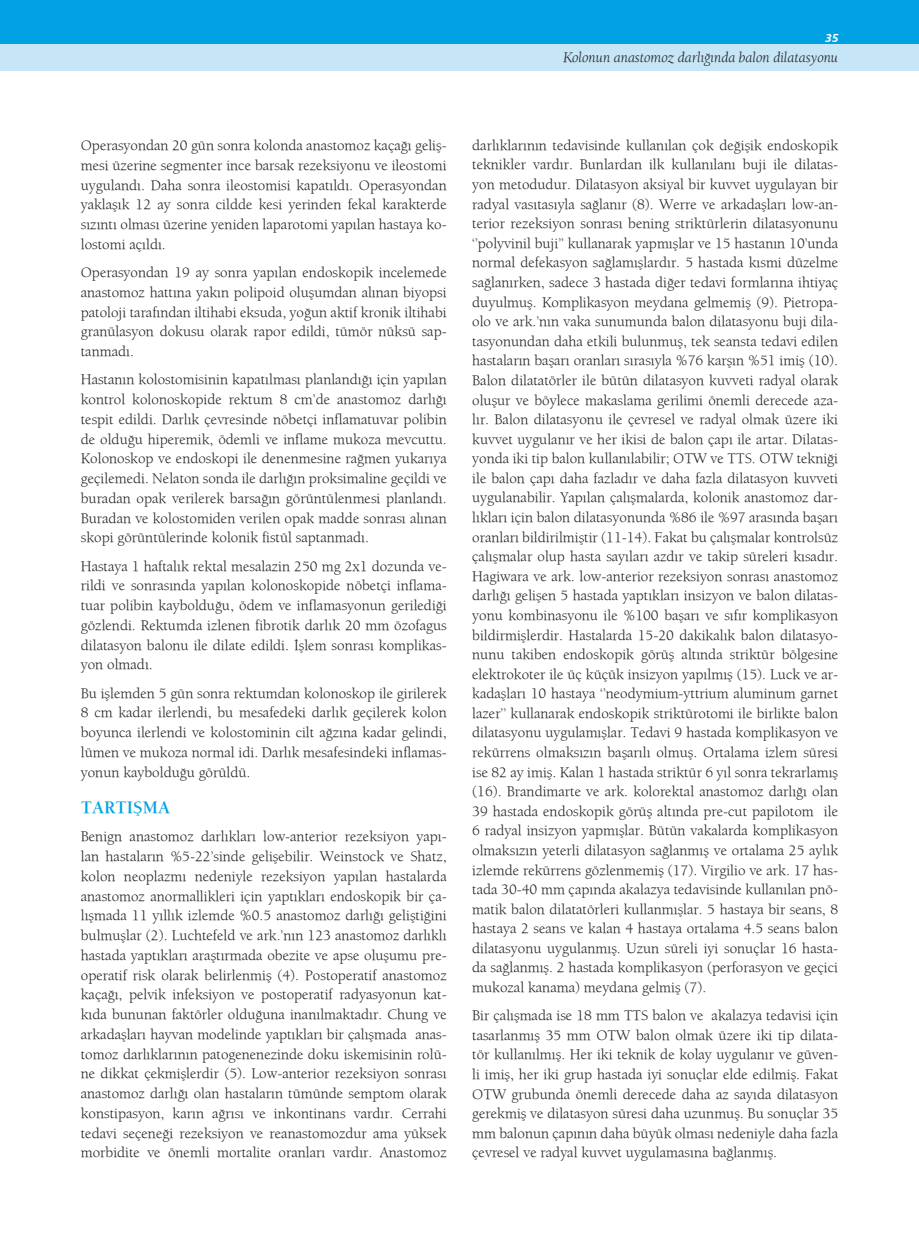
<style>
.page{position:relative;width:919px;height:1238px;background:#fff}
.page>*{position:absolute;margin:0;border:0;box-sizing:border-box;transform-origin:0 0}
.t1{font:700 18px "Berkeley";color:#00a1e3}
.t2{font:300 15px/19.6px "Berkeley";color:#231f20;text-align:justify}
.t3{font:italic 300 15px "Berkeley";color:#231f20}
.t4{font:italic 700 12px "Fruga Sans";color:#fff}
</style>
<div class="page">
<div style="left:0;top:0;width:918px;height:45px;background:#00a1e3"></div>
<div style="left:0;top:44px;width:918px;height:27px;background:#c6e6f8"></div>
<p class="t4" style="left:825px;top:31px;width:14px">35</p>
<p class="t3" style="left:563px;top:49px;width:276px">Kolonun anastomoz darlığında balon dilatasyonu</p>
<p class="t2" style="left:81px;top:135px;width:367px">Operasyondan 20 gün sonra kolonda anastomoz kaçağı geliş&shy;mesi üzerine segmenter ince barsak rezeksiyonu ve ileostomi uygulandı. Daha sonra ileostomisi kapatıldı. Operasyondan yaklaşık 12 ay sonra cildde kesi yerinden fekal karakterde sızıntı olması üzerine yeniden laparotomi yapılan hastaya ko&shy;lostomi açıldı.</p>
<p class="t2" style="left:81px;top:262px;width:367px">Operasyondan 19 ay sonra yapılan endoskopik incelemede anastomoz hattına yakın polipoid oluşumdan alınan biyopsi patoloji tarafından iltihabi eksuda, yoğun aktif kronik iltihabi granülasyon dokusu olarak rapor edildi, tümör nüksü sap&shy;tanmadı.</p>
<p class="t2" style="left:81px;top:369px;width:367px">Hastanın kolostomisinin kapatılması planlandığı için yapılan kontrol kolonoskopide rektum 8 cm’de anastomoz darlığı tespit edildi. Darlık çevresinde nöbetçi inflamatuvar polibin de olduğu hiperemik, ödemli ve inflame mukoza mevcuttu.<br>Kolonoskop ve endoskopi ile denenmesine rağmen yukarıya geçilemedi. Nelaton sonda ile darlığın proksimaline geçildi ve buradan opak verilerek barsağın görüntülenmesi planlandı.<br>Buradan ve kolostomiden verilen opak madde sonrası alınan skopi görüntülerinde kolonik fistül saptanmadı.</p>
<p class="t2" style="left:81px;top:555px;width:367px">Hastaya 1 haftalık rektal mesalazin 250 mg 2x1 dozunda ve&shy;rildi ve sonrasında yapılan kolonoskopide nöbetçi inflama&shy;tuar polibin kaybolduğu, ödem ve inflamasyonun gerilediği gözlendi. Rektumda izlenen fibrotik darlık 20 mm özofagus dilatasyon balonu ile dilate edildi. İşlem sonrası komplikas&shy;yon olmadı.</p>
<p class="t2" style="left:81px;top:682px;width:367px">Bu işlemden 5 gün sonra rektumdan kolonoskop ile girilerek 8 cm kadar ilerlendi, bu mesafedeki darlık geçilerek kolon boyunca ilerlendi ve kolostominin cilt ağzına kadar gelindi, lümen ve mukoza normal idi. Darlık mesafesindeki inflamas&shy;yonun kaybolduğu görüldü.</p>
<p class="t1" style="left:81px;top:796px;width:91px">TARTIŞMA</p>
<p class="t2" style="left:81px;top:826px;width:367px">Benign anastomoz darlıkları low-anterior rezeksiyon yapı&shy;lan hastaların %5-22’sinde gelişebilir. Weinstock ve Shatz, kolon neoplazmı nedeniyle rezeksiyon yapılan hastalarda anastomoz anormallikleri için yaptıkları endoskopik bir ça&shy;lışmada 11 yıllık izlemde %0.5 anastomoz darlığı geliştiğini bulmuşlar (2). Luchtefeld ve ark.’nın 123 anastomoz darlıklı hastada yaptıkları araştırmada obezite ve apse oluşumu pre&shy;operatif risk olarak belirlenmiş (4). Postoperatif anastomoz kaçağı, pelvik infeksiyon ve postoperatif radyasyonun kat&shy;kıda bununan faktörler olduğuna inanılmaktadır. Chung ve arkadaşları hayvan modelinde yaptıkları bir çalışmada anas&shy;tomoz darlıklarının patogenenezinde doku iskemisinin rolü&shy;ne dikkat çekmişlerdir (5). Low-anterior rezeksiyon sonrası anastomoz darlığı olan hastaların tümünde semptom olarak konstipasyon, karın ağrısı ve inkontinans vardır. Cerrahi tedavi seçeneği rezeksiyon ve reanastomozdur ama yüksek morbidite ve önemli mortalite oranları vardır. Anastomoz</p>
<p class="t2" style="left:472px;top:135px;width:367px">darlıklarının tedavisinde kullanılan çok değişik endoskopik teknikler vardır. Bunlardan ilk kullanılanı buji ile dilatas&shy;yon metodudur. Dilatasyon aksiyal bir kuvvet uygulayan bir radyal vasıtasıyla sağlanır (8). Werre ve arkadaşları low-an&shy;terior rezeksiyon sonrası bening striktürlerin dilatasyonunu ‘’polyvinil buji’’ kullanarak yapmışlar ve 15 hastanın 10’unda normal defekasyon sağlamışlardır. 5 hastada kısmi düzelme sağlanırken, sadece 3 hastada diğer tedavi formlarına ihtiyaç duyulmuş. Komplikasyon meydana gelmemiş (9). Pietropa&shy;olo ve ark.’nın vaka sunumunda balon dilatasyonu buji dila&shy;tasyonundan daha etkili bulunmuş, tek seansta tedavi edilen hastaların başarı oranları sırasıyla %76 karşın %51 imiş (10).<br>Balon dilatatörler ile bütün dilatasyon kuvveti radyal olarak oluşur ve böylece makaslama gerilimi önemli derecede aza&shy;lır. Balon dilatasyonu ile çevresel ve radyal olmak üzere iki kuvvet uygulanır ve her ikisi de balon çapı ile artar. Dilatas&shy;yonda iki tip balon kullanılabilir; OTW ve TTS. OTW tekniği ile balon çapı daha fazladır ve daha fazla dilatasyon kuvveti uygulanabilir. Yapılan çalışmalarda, kolonik anastomoz dar&shy;lıkları için balon dilatasyonunda %86 ile %97 arasında başarı oranları bildirilmiştir (11-14). Fakat bu çalışmalar kontrolsüz çalışmalar olup hasta sayıları azdır ve takip süreleri kısadır.<br>Hagiwara ve ark. low-anterior rezeksiyon sonrası anastomoz darlığı gelişen 5 hastada yaptıkları insizyon ve balon dilatas&shy;yonu kombinasyonu ile %100 başarı ve sıfır komplikasyon bildirmişlerdir. Hastalarda 15-20 dakikalık balon dilatasyo&shy;nunu takiben endoskopik görüş altında striktür bölgesine elektrokoter ile üç küçük insizyon yapılmış (15). Luck ve ar&shy;kadaşları 10 hastaya ‘’neodymium-yttrium aluminum garnet lazer’’ kullanarak endoskopik striktürotomi ile birlikte balon dilatasyonu uygulamışlar. Tedavi 9 hastada komplikasyon ve rekürrens olmaksızın başarılı olmuş. Ortalama izlem süresi ise 82 ay imiş. Kalan 1 hastada striktür 6 yıl sonra tekrarlamış (16). Brandimarte ve ark. kolorektal anastomoz darlığı olan 39 hastada endoskopik görüş altında pre-cut papilotom ile 6 radyal insizyon yapmışlar. Bütün vakalarda komplikasyon olmaksızın yeterli dilatasyon sağlanmış ve ortalama 25 aylık izlemde rekürrens gözlenmemiş (17). Virgilio ve ark. 17 has&shy;tada 30-40 mm çapında akalazya tedavisinde kullanılan pnö&shy;matik balon dilatatörleri kullanmışlar. 5 hastaya bir seans, 8 hastaya 2 seans ve kalan 4 hastaya ortalama 4.5 seans balon dilatasyonu uygulanmış. Uzun süreli iyi sonuçlar 16 hasta&shy;da sağlanmış. 2 hastada komplikasyon (perforasyon ve geçici mukozal kanama) meydana gelmiş (7).</p>
<p class="t2" style="left:472px;top:1005px;width:367px">Bir çalışmada ise 18 mm TTS balon ve akalazya tedavisi için tasarlanmış 35 mm OTW balon olmak üzere iki tip dilata&shy;tör kullanılmış. Her iki teknik de kolay uygulanır ve güven&shy;li imiş, her iki grup hastada iyi sonuçlar elde edilmiş. Fakat OTW grubunda önemli derecede daha az sayıda dilatasyon gerekmiş ve dilatasyon süresi daha uzunmuş. Bu sonuçlar 35 mm balonun çapının daha büyük olması nedeniyle daha fazla çevresel ve radyal kuvvet uygulamasına bağlanmış.</p>
</div>
